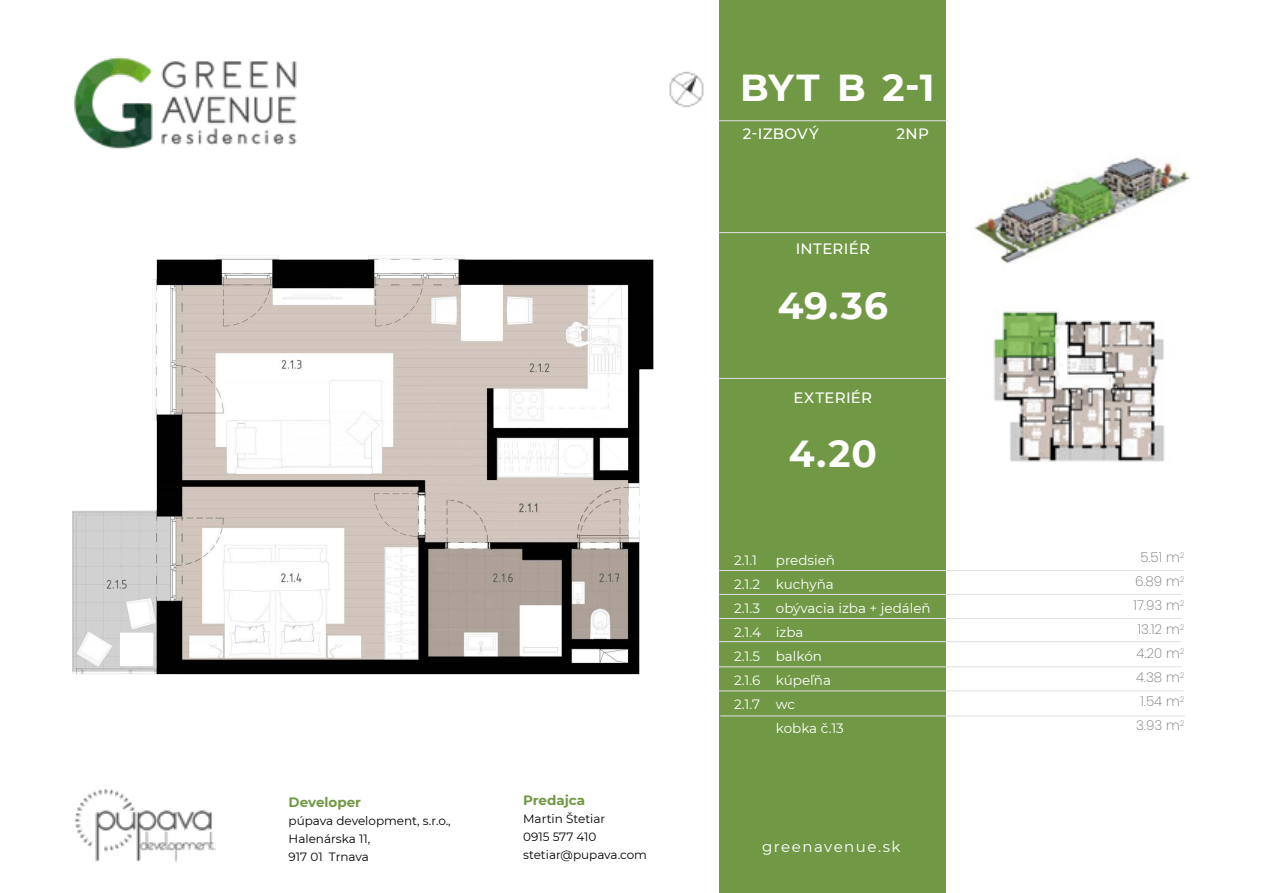
<style>
.page{position:relative;width:1263px;height:893px;background:#fff}
.page>*{position:absolute;margin:0;border:0;box-sizing:border-box;transform-origin:0 0}
.t1{font:700 37.5px "Montserrat";letter-spacing:.025em;color:#fff}
.t2{font:500 15px "Montserrat";letter-spacing:.02em;color:#fff}
.t3{font:15px "Montserrat";letter-spacing:.1em;color:#fff}
.t4{font:13.5px/24px "Montserrat";color:#fff}
.t5{font:200 13.5px/24px "Poppins";color:#747474;text-align:center}
.t6{font:700 13.5px "Montserrat";color:#719945}
.t7{font:12px/18px "Montserrat";color:#000}
</style>
<div class="page">
<img style="left:74px;top:789px;width:141px;height:73px">
<img style="left:74px;top:57px;width:223px;height:92px">
<div style="left:719px;top:0;width:227px;height:893px;background:#719945"></div>
<hr style="left:719px;top:690px;width:464px;height:1px;background:#e1e1e1">
<hr style="left:719px;top:570px;width:464px;height:1px;background:#e1e1e1">
<hr style="left:719px;top:120px;width:229px;height:1px;background:#e1e1e1">
<hr style="left:719px;top:232px;width:229px;height:1px;background:#e1e1e1">
<hr style="left:719px;top:378px;width:229px;height:1px;background:#e1e1e1">
<hr style="left:719px;top:594px;width:463px;height:1px;background:#e1e1e1">
<hr style="left:719px;top:618px;width:463px;height:1px;background:#e1e1e1">
<hr style="left:719px;top:641px;width:462px;height:1px;background:#e1e1e1">
<hr style="left:719px;top:666px;width:462px;height:1px;background:#e1e1e1">
<img style="left:669px;top:71px;width:35px;height:37px">
<img style="left:974px;top:157px;width:216px;height:107px">
<hr style="left:720px;top:716px;width:465px;height:1px;background:#e1e1e1">
<img style="left:993px;top:311px;width:172px;height:151px">
<img style="left:72px;top:255px;width:582px;height:420px">
<p class="t6" style="left:289px;top:792px;width:74px">Developer</p>
<p class="t7" style="left:289px;top:811px;width:164px">púpava development, s.r.o.,<br>Halenárska 11,<br>917 01 Trnava</p>
<p class="t6" style="left:523px;top:791px;width:64px">Predajca</p>
<p class="t7" style="left:523px;top:809px;width:125px">Martin Štetiar<br>0915 577 410 stetiar@pupava.com</p>
<h1 class="t1" style="left:740px;top:61px;width:81px">BYT</h1>
<p class="t2" style="left:743px;top:123px;width:78px">2-IZBOVÝ</p>
<h1 class="t1" style="left:837px;top:60px;width:99px">B 2-1</h1>
<p class="t2" style="left:897px;top:123px;width:34px">2NP</p>
<p class="t2" style="left:796px;top:238px;width:76px">INTERIÉR</p>
<h1 class="t1" style="left:778px;top:279px;width:112px">49.36</h1>
<p class="t2" style="left:793px;top:388px;width:80px">EXTERIÉR</p>
<h1 class="t1" style="left:789px;top:427px;width:90px">4.20</h1>
<p class="t4" style="left:734px;top:547px;width:28px">2.1.1<br>2.1.2<br>2.1.3<br>2.1.4<br>2.1.5<br>2.1.6<br>2.1.7</p>
<p class="t4" style="left:776px;top:548px;width:156px">predsieň<br>kuchyňa<br>obývacia izba + jedáleň izba<br>balkón<br>kúpeľňa<br>wc<br>kobka č.13</p>
<p class="t5" style="left:1133px;top:546px;width:52px">5.51 m<sup>2<br></sup>6.89 m<sup>2<br></sup>17.93 m<sup>2<br></sup>13.12 m<sup>2<br></sup>4.20 m<sup>2<br></sup>4.38 m<sup>2<br></sup>1.54 m<sup>2<br></sup>3.93 m<sup>2</sup></p>
<p class="t3" style="left:762px;top:836px;width:140px">greenavenue.sk</p>
</div>
